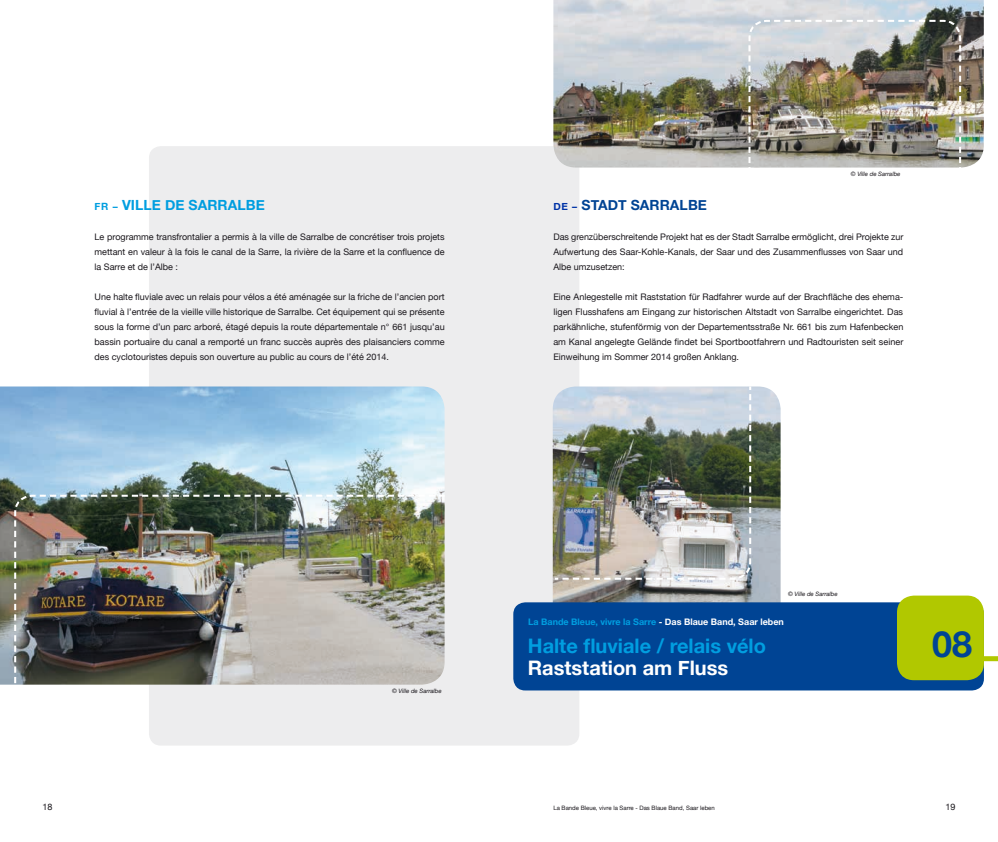
<style>
.page{position:relative;width:998px;height:842px;background:#fff}
.page>*{position:absolute;margin:0;border:0;box-sizing:border-box;transform-origin:0 0}
.t1{font:700 36px "Helvetica Neue";color:#004494}
.t2{font:700 20px "Helvetica Neue";color:#009ee0}
.t3{font:700 20px "Helvetica Neue";color:#fff}
.t4{font:700 14px "Helvetica Neue";letter-spacing:.005em;color:#009ee0}
.t5{font:700 14px "Helvetica Neue";letter-spacing:.005em;color:#004494}
.t6{font:9px/15px "Helvetica Neue";color:#1a171c;text-align:justify}
.t7{font:700 9px "Helvetica Neue";color:#009ee0}
.t8{font:italic 6px "Helvetica Neue";color:#1a171c}
.t9{font:6px "Helvetica Neue";color:#1a171c}
.s1{font-size:10px}
.s2{font-size:10px;color:#0033a7}
.s3{color:#fff}
</style>
<div class="page">
<div style="left:149px;top:146px;width:430px;height:600px;background:#ededee;border-radius:12px"></div>
<img style="left:553px;top:386px;width:227px;height:216px">
<img style="left:0;top:386px;width:445px;height:299px">
<img style="left:553px;top:0;width:431px;height:168px">
<img style="left:747px;top:19px;width:215px;height:149px">
<img style="left:555px;top:386px;width:197px;height:195px">
<img style="left:13px;top:494px;width:432px;height:191px">
<div style="left:513px;top:602px;width:471px;height:88px;background:#004494;border-radius:12px"></div>
<div style="left:897px;top:596px;width:87px;height:84px;background:#b1c800;border-radius:17px"></div>
<div style="left:936px;top:656px;width:62px;height:5px;background:#b1c800"></div>
<h3 class="t4" style="left:95px;top:194px;width:172px"><span class="s1">FR –</span> VILLE DE SARRALBE</h3>
<p class="t6" style="left:95px;top:230px;width:351px">Le programme transfrontalier a permis à la ville de Sarralbe de concrétiser trois projets mettant en valeur à la fois le canal de la Sarre, la rivière de la Sarre et la confluence de la Sarre et de l’Albe :</p>
<p class="t6" style="left:95px;top:290px;width:352px">Une halte fluviale avec un relais pour vélos a été aménagée sur la friche de l’ancien port fluvial à l’entrée de la vieille ville historique de Sarralbe. Cet équipement qui se présente sous la forme d’un parc arboré, étagé depuis la route départementale n° 661 jusqu’au bassin portuaire du canal a remporté un franc succès auprès des plaisanciers comme des cyclotouristes depuis son ouverture au public au cours de l’été 2014.</p>
<p class="t8" style="left:392px;top:534px;width:12px">???</p>
<p class="t8" style="left:392px;top:687px;width:51px">© Ville de Sarralbe</p>
<p class="t8" style="left:851px;top:170px;width:51px">© Ville de Sarralbe</p>
<h3 class="t5" style="left:553px;top:194px;width:155px"><span class="s2">DE –</span> STADT SARRALBE</h3>
<p class="t6" style="left:553px;top:230px;width:351px">Das grenzüberschreitende Projekt hat es der Stadt Sarralbe ermöglicht, drei Projekte zur Aufwertung des Saar-Kohle-Kanals, der Saar und des Zusammenflusses von Saar und Albe umzusetzen:</p>
<p class="t6" style="left:553px;top:290px;width:352px">Eine Anlegestelle mit Raststation für Radfahrer wurde auf der Brachfläche des ehema&shy;ligen Flusshafens am Eingang zur historischen Altstadt von Sarralbe eingerichtet. Das parkähnliche, stufenförmig von der Departementsstraße Nr. 661 bis zum Hafenbecken am Kanal angelegte Gelände findet bei Sportbootfahrern und Radtouristen seit seiner Einweihung im Sommer 2014 großen Anklang.</p>
<p class="t8" style="left:788px;top:589px;width:51px">© Ville de Sarralbe</p>
<p class="t7" style="left:528px;top:614px;width:257px">La Bande Bleue, vivre la Sarre <span class="s3">- Das Blaue Band, Saar leben</span></p>
<h2 class="t2" style="left:528px;top:630px;width:240px">Halte fluviale / relais vélo</h2>
<h2 class="t3" style="left:528px;top:652px;width:202px">Raststation am Fluss</h2>
<h1 class="t1" style="left:932px;top:616px;width:42px">08</h1>
<p class="t6" style="left:42px;top:800px;width:12px">18</p>
<p class="t9" style="left:553px;top:804px;width:163px">La Bande Bleue, vivre la Sarre - Das Blaue Band, Saar leben</p>
<p class="t6" style="left:945px;top:800px;width:12px">19</p>
</div>
